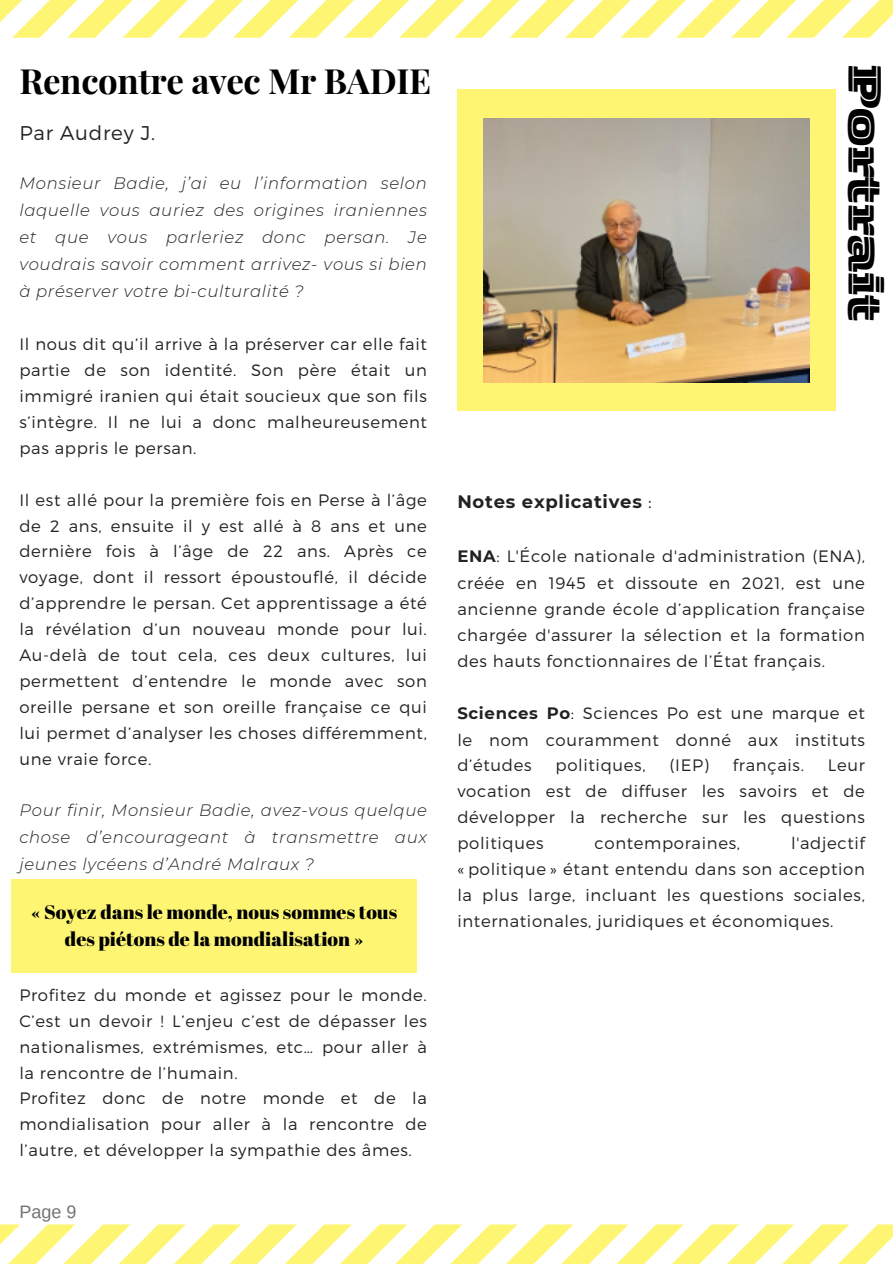
<style>
.page{position:relative;width:893px;height:1264px;background:#fff}
.page>*{position:absolute;margin:0;border:0;box-sizing:border-box;transform-origin:0 0}
.t1{font:48.75px "Zico Display HL Inline";color:#000}
.t2{font:700 34.8px "Playfair Display";letter-spacing:-.01em;color:#000}
.t3{font:300 19.8px "Montserrat";letter-spacing:.04em;color:#222}
.t4{font:19.5px/27px "Abril Fatface";color:#000;text-align:center}
.t5{font:700 18px "Montserrat";letter-spacing:.04em;color:#222}
.t6{font:18px "Arimo";color:#737373}
.t7{font:300 16.5px/25.8px "Montserrat";letter-spacing:.04em;color:#222;text-align:justify}
.t8{font:italic 300 16.5px/27px "Montserrat";letter-spacing:.04em;color:#222;text-align:justify}
.s1{font-weight:300}
.s2{font-weight:700}
</style>
<div class="page">
<svg style="left:0;top:0;width:892px;height:38px"></svg>
<svg style="left:0;top:1224px;width:892px;height:39px"></svg>
<div style="left:457px;top:89px;width:378px;height:322px;background:#fef673"></div>
<div style="left:11px;top:879px;width:405px;height:94px;background:#fef673"></div>
<img style="left:483px;top:119px;width:326px;height:263px">
<p class="t2" style="left:19px;top:56px;width:413px">Rencontre avec Mr BADIE</p>
<p class="t3" style="left:19px;top:121px;width:137px">Par Audrey J.</p>
<h1 class="t8" style="left:19px;top:170px;width:409px">Monsieur Badie, j’ai eu l’information selon laquelle vous auriez des origines iraniennes et que vous parleriez donc persan. Je voudrais savoir comment arrivez- vous si bien à préserver votre bi-culturalité ?</h1>
<h3 class="t7" style="left:19px;top:331px;width:409px">Il nous dit qu’il arrive à la préserver car elle fait partie de son identité. Son père était un immigré iranien qui était soucieux que son fils s’intègre. Il ne lui a donc malheureusement pas appris le persan.</h3>
<p class="t7" style="left:19px;top:486px;width:409px">Il est allé pour la première fois en Perse à l’âge de 2 ans, ensuite il y est allé à 8 ans et une dernière fois à l’âge de 22 ans. Après ce voyage, dont il ressort époustouflé, il décide d’apprendre le persan. Cet apprentissage a été la révélation d’un nouveau monde pour lui.<br>Au-delà de tout cela, ces deux cultures, lui permettent d’entendre le monde avec son oreille persane et son oreille française ce qui lui permet d’analyser les choses différemment, une vraie force.</p>
<p class="t8" style="left:19px;top:796px;width:409px">Pour finir, Monsieur Badie, avez-vous quelque chose d’encourageant à transmettre aux jeunes lycéens d’André Malraux ?</p>
<p class="t4" style="left:31px;top:897px;width:367px">« Soyez dans le monde, nous sommes tous des piétons de la mondialisation »</p>
<p class="t7" style="left:19px;top:981px;width:409px">Profitez du monde et agissez pour le monde.<br>C’est un devoir ! L’enjeu c’est de dépasser les nationalismes, extrémismes, etc… pour aller à la rencontre de l’humain.</p>
<p class="t7" style="left:19px;top:1084px;width:409px">Profitez donc de notre monde et de la mondialisation pour aller à la rencontre de l’autre, et développer la sympathie des âmes.</p>
<p class="t6" style="left:19px;top:1201px;width:59px">Page 9</p>
<p class="t1" style="left:894px;top:65px;width:258px;rotate:90deg">Portrait</p>
<h3 class="t5" style="left:457px;top:490px;width:196px">Notes explicatives <span class="s1">:</span></h3>
<h3 class="t7" style="left:457px;top:542px;width:409px"><span class="s2">ENA</span>: L'École nationale d'administration (ENA), créée en 1945 et dissoute en 2021, est une ancienne grande école d’application française chargée d'assurer la sélection et la formation des hauts fonctionnaires de l’État français.</h3>
<p class="t7" style="left:457px;top:698px;width:409px;line-height:26.4px"><span class="s2">Sciences Po</span>: Sciences Po est une marque et le nom couramment donné aux instituts d’études</p>
<p class="t7" style="left:555px;top:751px;width:92px">politiques,</p>
<p class="t7" style="left:669px;top:751px;width:41px">(IEP)</p>
<p class="t7" style="left:733px;top:751px;width:73px">français.</p>
<p class="t7" style="left:457px;top:751px;width:409px;text-indent:370px">Leur vocation est de diffuser les savoirs et de développer la recherche sur les questions politiques</p>
<p class="t7" style="left:457px;top:829px;width:409px;text-indent:334px">l'adjectif « politique » étant entendu dans son acception la plus large, incluant les questions sociales, internationales, juridiques et économiques.</p>
<p class="t7" style="left:594px;top:829px;width:147px">contemporaines,</p>
</div>
